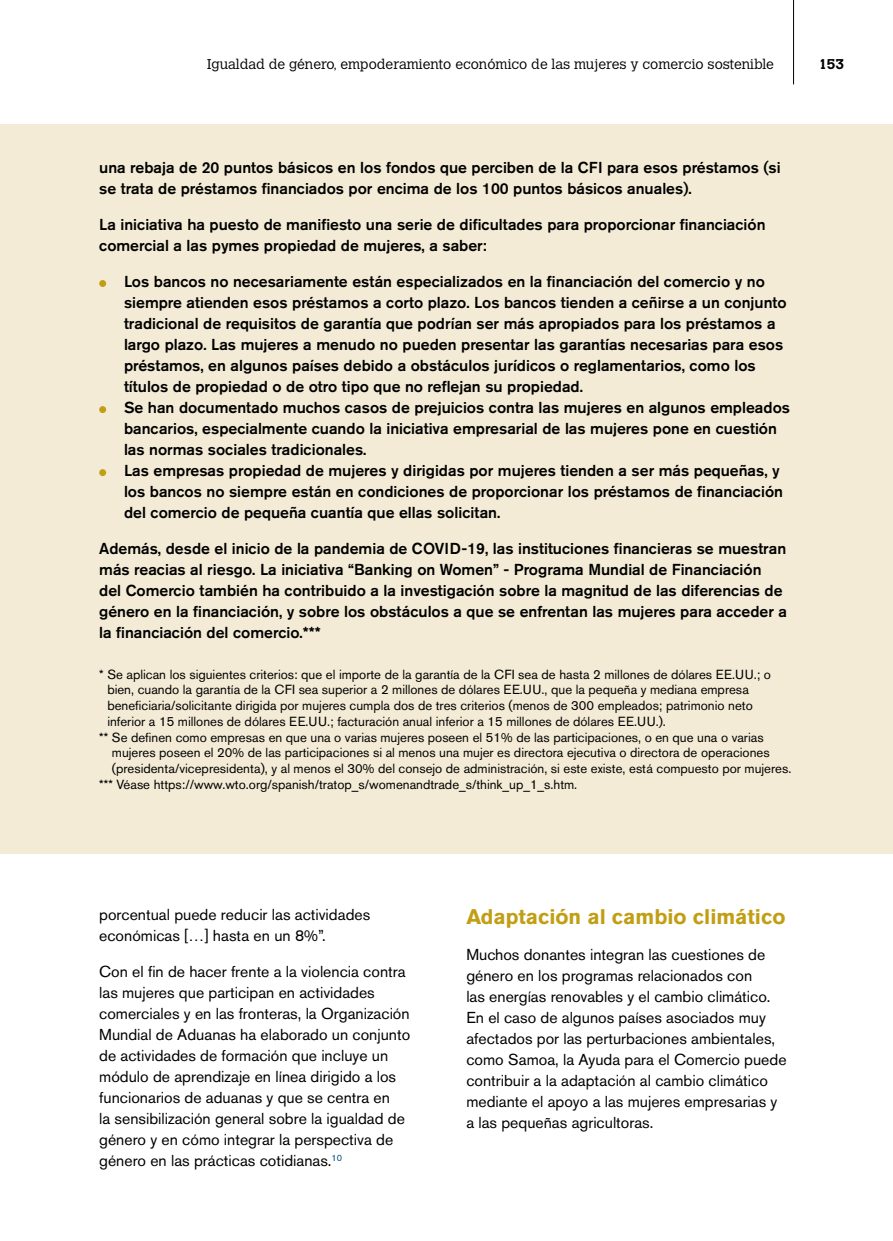
<style>
.page{position:relative;width:893px;height:1241px;background:#fff}
.page>*{position:absolute;margin:0;border:0;box-sizing:border-box;transform-origin:0 0}
.t1{font:700 21px "Akzidenz Grotesk BE";color:#c19f15}
.t2{font:500 15.75px/21px "Akzidenz Grotesk BE";color:#000}
.t3{font:15.75px/21px "Akzidenz Grotesk BE";color:#000}
.t4{font:300 14px "Calvert MT Std";color:#000}
.t5{font:700 14px "Calvert MT Std";color:#000}
.t6{font:13.12px "Akzidenz Grotesk BE";color:#000}
</style>
<div class="page">
<hr style="left:793px;top:0;width:1px;height:84px;background:#000">
<div style="left:0;top:124px;width:893px;height:729px;background:#f3ebd5"></div>
<div style="left:99px;top:280px;width:7px;height:7px;background:#c19f15;border-radius:50%"></div>
<div style="left:99px;top:406px;width:7px;height:7px;background:#c19f15;border-radius:50%"></div>
<div style="left:99px;top:469px;width:7px;height:7px;background:#c19f15;border-radius:50%"></div>
<p class="t4" style="left:207px;top:57px;width:568px">Igualdad de género, empoderamiento económico de las mujeres y comercio sostenible</p>
<p class="t5" style="left:819px;top:56px;width:27px">153</p>
<p class="t2" style="left:99px;top:157px;width:683px">una rebaja de 20 puntos básicos en los fondos que perciben de la CFI para esos préstamos (si se trata de préstamos financiados por encima de los 100 puntos básicos anuales).</p>
<p class="t2" style="left:99px;top:214px;width:668px">La iniciativa ha puesto de manifiesto una serie de dificultades para proporcionar financiación comercial a las pymes propiedad de mujeres, a saber:</p>
<p class="t2" style="left:124px;top:270px;width:667px">Los bancos no necesariamente están especializados en la financiación del comercio y no siempre atienden esos préstamos a corto plazo. Los bancos tienden a ceñirse a un conjunto tradicional de requisitos de garantía que podrían ser más apropiados para los préstamos a largo plazo. Las mujeres a menudo no pueden presentar las garantías necesarias para esos préstamos, en algunos países debido a obstáculos jurídicos o reglamentarios, como los títulos de propiedad o de otro tipo que no reflejan su propiedad.<br>Se han documentado muchos casos de prejuicios contra las mujeres en algunos empleados bancarios, especialmente cuando la iniciativa empresarial de las mujeres pone en cuestión las normas sociales tradicionales.<br>Las empresas propiedad de mujeres y dirigidas por mujeres tienden a ser más pequeñas, y los bancos no siempre están en condiciones de proporcionar los préstamos de financiación del comercio de pequeña cuantía que ellas solicitan.</p>
<p class="t2" style="left:99px;top:537px;width:689px">Además, desde el inicio de la pandemia de COVID-19, las instituciones financieras se muestran más reacias al riesgo. La iniciativa “Banking on Women” - Programa Mundial de Financiación del Comercio también ha contribuido a la investigación sobre la magnitud de las diferencias de género en la financiación, y sobre los obstáculos a que se enfrentan las mujeres para acceder a la financiación del comercio.***</p>
<p class="t6" style="left:99px;top:666px;width:673px">* Se aplican los siguientes criterios: que el importe de la garantía de la CFI sea de hasta 2 millones de dólares EE.UU.; o</p>
<p class="t6" style="left:107px;top:682px;width:643px">bien, cuando la garantía de la CFI sea superior a 2 millones de dólares EE.UU., que la pequeña y mediana empresa</p>
<p class="t6" style="left:107px;top:697px;width:647px">beneficiaria/solicitante dirigida por mujeres cumpla dos de tres criterios (menos de 300 empleados; patrimonio neto</p>
<p class="t6" style="left:107px;top:713px;width:560px">inferior a 15 millones de dólares EE.UU.; facturación anual inferior a 15 millones de dólares EE.UU.).</p>
<p class="t6" style="left:99px;top:729px;width:666px">** Se definen como empresas en que una o varias mujeres poseen el 51% de las participaciones, o en que una o varias</p>
<p class="t6" style="left:112px;top:745px;width:659px">mujeres poseen el 20% de las participaciones si al menos una mujer es directora ejecutiva o directora de operaciones</p>
<p class="t6" style="left:112px;top:760px;width:681px">(presidenta/vicepresidenta), y al menos el 30% del consejo de administración, si este existe, está compuesto por mujeres.</p>
<p class="t6" style="left:99px;top:776px;width:480px">*** Véase https://www.wto.org/spanish/tratop_s/womenandtrade_s/think_up_1_s.htm.</p>
<p class="t3" style="left:99px;top:904px;width:273px">porcentual puede reducir las actividades económicas […] hasta en un 8%”.</p>
<p class="t3" style="left:99px;top:960px;width:313px">Con el fin de hacer frente a la violencia contra las mujeres que participan en actividades comerciales y en las fronteras, la Organización Mundial de Aduanas ha elaborado un conjunto de actividades de formación que incluye un módulo de aprendizaje en línea dirigido a los funcionarios de aduanas y que se centra en<br>la sensibilización general sobre la igualdad de género y en cómo integrar la perspectiva de género en las prácticas cotidianas.<sup>10</sup></p>
<h1 class="t1" style="left:466px;top:904px;width:321px">Adaptación al cambio climático</h1>
<p class="t3" style="left:466px;top:943px;width:322px">Muchos donantes integran las cuestiones de género en los programas relacionados con<br>las energías renovables y el cambio climático.<br>En el caso de algunos países asociados muy afectados por las perturbaciones ambientales, como Samoa, la Ayuda para el Comercio puede contribuir a la adaptación al cambio climático mediante el apoyo a las mujeres empresarias y a las pequeñas agricultoras.</p>
</div>
